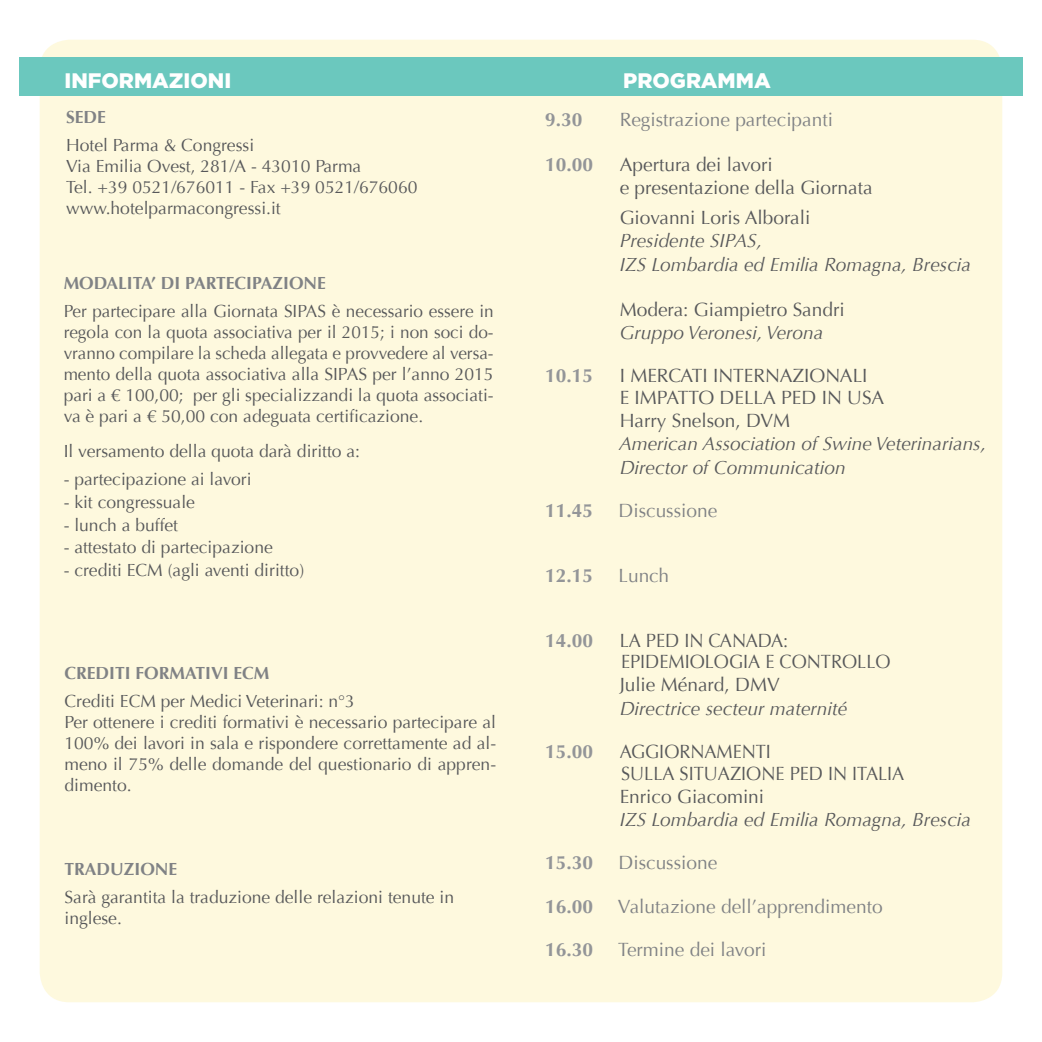
<style>
.page{position:relative;width:1042px;height:1042px;background:#fff}
.page>*{position:absolute;margin:0;border:0;box-sizing:border-box;transform-origin:0 0}
.t1{font:900 21px "Gotham";color:#fff}
.t2{font:italic 19.07px/23.3px "Optima";color:#57585a}
.t3{font:19.07px "Optima";color:#57585a}
.t4{font:19.07px "Optima";color:#808285}
.t5{font:19.07px "Optima";color:#57585a;scale:.95 1}
.t6{font:700 19.07px "Optima";color:#939598}
.t7{font:17.5px/21px "Optima";color:#57585a;text-align:justify}
.t8{font:700 17.5px "Optima";color:#808285}
</style>
<div class="page">
<div style="left:40px;top:40px;width:962px;height:962px;background:#fef9de;border-radius:30px"></div>
<div style="left:20px;top:57px;width:501px;height:38px;background:#6bc8be"></div>
<div style="left:521px;top:57px;width:501px;height:38px;background:#6bc8be"></div>
<p class="t1" style="left:64px;top:66px;width:168px">INFORMAZIONI</p>
<p class="t8" style="left:66px;top:107px;width:41px">SEDE</p>
<p class="t7" style="left:66px;top:135px;width:190px">Hotel Parma &amp; Congressi</p>
<p class="t7" style="left:66px;top:156px;width:297px">Via Emilia Ovest, 281/A - 43010 Parma</p>
<p class="t7" style="left:66px;top:177px;width:353px">Tel. +39 0521/676011 - Fax +39 0521/676060</p>
<p class="t7" style="left:66px;top:198px;width:216px">www.hotelparmacongressi.it</p>
<p class="t8" style="left:64px;top:273px;width:264px">MODALITA’ DI PARTECIPAZIONE</p>
<p class="t7" style="left:64px;top:301px;width:431px">Per partecipare alla Giornata SIPAS è necessario essere in regola con la quota associativa per il 2015; i non soci do&shy;vranno compilare la scheda allegata e provvedere al versa&shy;mento della quota associativa alla SIPAS per l’anno 2015 pari a € 100,00; per gli specializzandi la quota associati&shy;va è pari a € 50,00 con adeguata certificazione.</p>
<p class="t7" style="left:64px;top:441px;width:298px">Il versamento della quota darà diritto a:</p>
<p class="t7" style="left:64px;top:469px;width:189px">- partecipazione ai lavori</p>
<p class="t7" style="left:64px;top:492px;width:133px">- kit congressuale</p>
<p class="t7" style="left:64px;top:514px;width:116px">- lunch a buffet</p>
<p class="t7" style="left:64px;top:537px;width:211px">- attestato di partecipazione</p>
<p class="t7" style="left:64px;top:560px;width:242px">- crediti ECM (agli aventi diritto)</p>
<p class="t8" style="left:64px;top:662px;width:206px">CREDITI FORMATIVI ECM</p>
<p class="t7" style="left:64px;top:690px;width:292px">Crediti ECM per Medici Veterinari: n°3</p>
<p class="t7" style="left:64px;top:711px;width:433px">Per ottenere i crediti formativi è necessario partecipare al 100% dei lavori in sala e rispondere correttamente ad al&shy;meno il 75% delle domande del questionario di appren&shy;dimento.</p>
<p class="t8" style="left:64px;top:858px;width:114px">TRADUZIONE</p>
<p class="t7" style="left:64px;top:886px;width:391px">Sarà garantita la traduzione delle relazioni tenute in inglese.</p>
<p class="t1" style="left:623px;top:66px;width:149px">PROGRAMMA</p>
<p class="t6" style="left:545px;top:108px;width:39px">9.30</p>
<p class="t4" style="left:620px;top:108px;width:215px">Registrazione partecipanti</p>
<p class="t6" style="left:545px;top:153px;width:49px">10.00</p>
<p class="t3" style="left:620px;top:153px;width:154px">Apertura dei lavori</p>
<p class="t3" style="left:620px;top:177px;width:254px">e presentazione della Giornata</p>
<p class="t3" style="left:620px;top:207px;width:192px">Giovanni Loris Alborali</p>
<p class="t2" style="left:620px;top:229px;width:144px">Presidente SIPAS,</p>
<p class="t2" style="left:620px;top:253px;width:353px">IZS Lombardia ed Emilia Romagna, Brescia</p>
<p class="t3" style="left:620px;top:298px;width:227px">Modera: Giampietro Sandri</p>
<p class="t2" style="left:620px;top:321px;width:205px">Gruppo Veronesi, Verona</p>
<p class="t6" style="left:545px;top:364px;width:49px">10.15</p>
<p class="t3" style="left:620px;top:364px;width:249px">I MERCATI INTERNAZIONALI</p>
<p class="t3" style="left:620px;top:386px;width:266px">E IMPATTO DELLA PED IN USA</p>
<p class="t3" style="left:620px;top:409px;width:172px">Harry Snelson, DVM</p>
<p class="t2" style="left:619px;top:432px;width:368px">American Association of Swine Veterinarians,<br>Director of Communication</p>
<p class="t6" style="left:545px;top:499px;width:49px">11.45</p>
<p class="t4" style="left:618px;top:499px;width:100px">Discussione</p>
<p class="t6" style="left:545px;top:564px;width:49px">12.15</p>
<p class="t4" style="left:618px;top:564px;width:52px">Lunch</p>
<p class="t6" style="left:545px;top:629px;width:49px">14.00</p>
<p class="t5" style="left:620px;top:629px;width:179px">LA PED IN CANADA:</p>
<p class="t5" style="left:621px;top:650px;width:285px">EPIDEMIOLOGIA E CONTROLLO</p>
<p class="t3" style="left:620px;top:674px;width:162px">Julie Ménard, DMV</p>
<p class="t2" style="left:620px;top:697px;width:229px">Directrice secteur maternité</p>
<p class="t6" style="left:545px;top:740px;width:49px">15.00</p>
<p class="t5" style="left:620px;top:740px;width:161px">AGGIORNAMENTI</p>
<p class="t5" style="left:621px;top:762px;width:300px">SULLA SITUAZIONE PED IN ITALIA</p>
<p class="t3" style="left:620px;top:785px;width:146px">Enrico Giacomini</p>
<p class="t2" style="left:620px;top:808px;width:353px">IZS Lombardia ed Emilia Romagna, Brescia</p>
<p class="t6" style="left:545px;top:852px;width:49px">15.30</p>
<p class="t4" style="left:618px;top:852px;width:100px">Discussione</p>
<p class="t6" style="left:545px;top:895px;width:49px">16.00</p>
<p class="t4" style="left:618px;top:895px;width:266px">Valutazione dell’apprendimento</p>
<p class="t6" style="left:545px;top:938px;width:49px">16.30</p>
<p class="t4" style="left:618px;top:938px;width:150px">Termine dei lavori</p>
</div>
